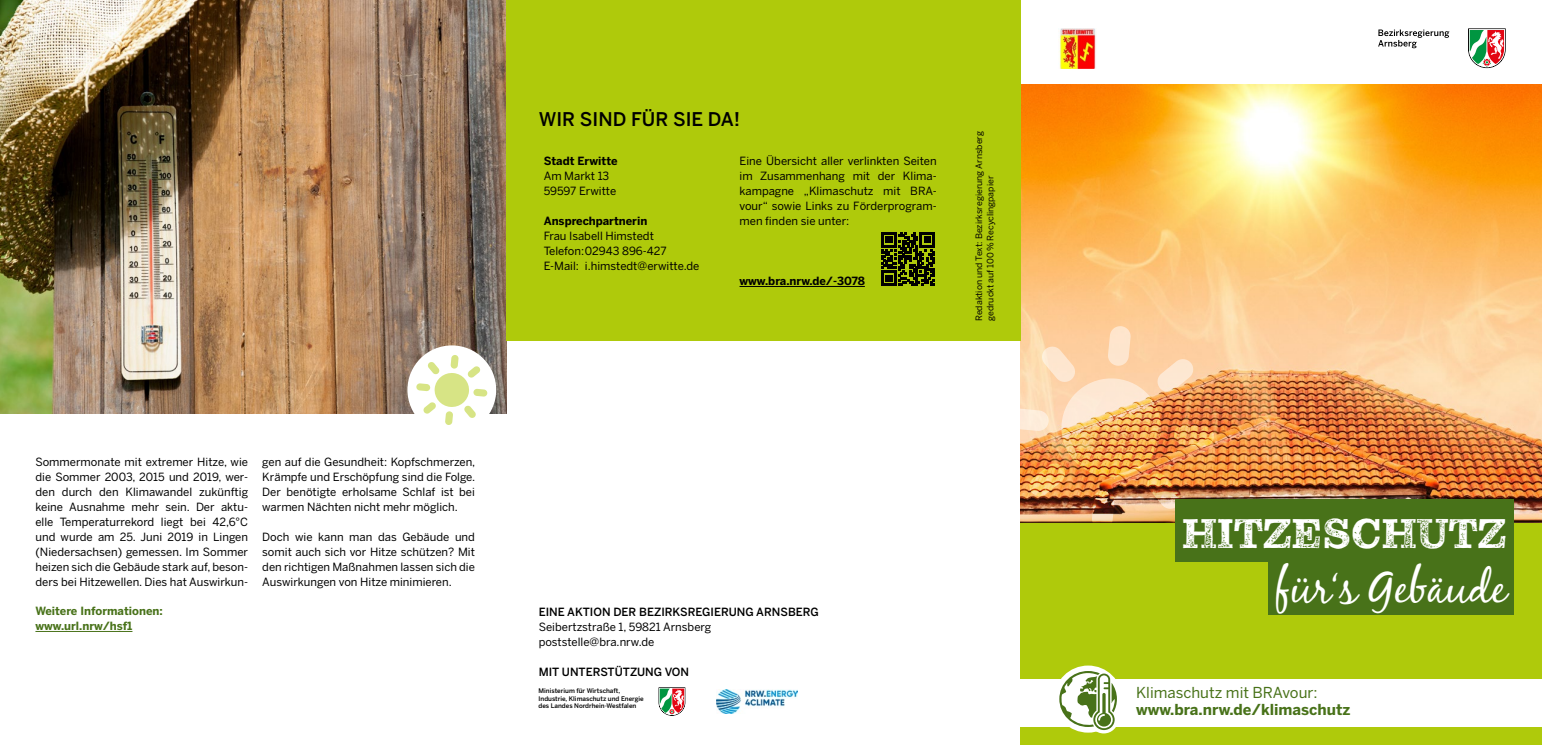
<style>
.page{position:relative;width:1542px;height:745px;background:#fff}
.page>*{position:absolute;margin:0;border:0;box-sizing:border-box;transform-origin:0 0}
.Ueberschrift{font:45px "Black Jack";color:#fff}
.Ueberschrift-2{font:42.5px "Pulpo Rust 75";color:#fff}
.Ueberschrift_2{font:500 18.75px "Benton Sans";color:#000}
.Fließtext{font:700 15px/17.5px "Benton Sans";color:#487219}
.Fließtext-2{font:11.25px/15px "Benton Sans";color:#000;text-align:justify}
.Fließtext_mit_Einzug{font:11.25px/15px "Benton Sans";color:#000;text-align:justify}
.Fließtext-3{font:500 11.25px/15px "Benton Sans";color:#000}
.Fließtext_mit_Einzug-2{font:700 11.25px "Benton Sans";color:#000}
.Hyperlink{font:700 11.25px "Benton Sans";color:#487219}
.t1{font:8.75px/11.2px "Benton Sans";color:#000}
.t2{font:500 6.38px/7.5px "Benton Sans";color:#000}
.s1{font-weight:400}
</style>
<div class="page">
<img style="left:1020px;top:84px;width:521px;height:439px">
<img style="left:0;top:0;width:506px;height:413px">
<div style="left:407px;top:345px;width:89px;height:89px;background:#fff;border-radius:50%"></div>
<svg style="left:416px;top:354px;width:71px;height:71px"></svg>
<img style="left:1008px;top:325px;width:206px;height:198px">
<div style="left:1020px;top:523px;width:521px;height:221px;background:#afca0b"></div>
<div style="left:1008px;top:678px;width:533px;height:48px;background:#fff"></div>
<div style="left:1054px;top:665px;width:68px;height:67px;background:#fff;border-radius:50%"></div>
<svg style="left:1089px;top:703px;width:29px;height:30px"></svg>
<svg style="left:1059px;top:670px;width:57px;height:59px"></svg>
<svg style="left:1468px;top:28px;width:37px;height:40px"></svg>
<svg style="left:1378px;top:29px;width:71px;height:19px"></svg>
<div style="left:506px;top:0;width:514px;height:340px;background:#afca0b"></div>
<div style="left:1175px;top:499px;width:338px;height:62px;background:#487219"></div>
<div style="left:1268px;top:555px;width:245px;height:59px;background:#487219"></div>
<hr style="left:739px;top:286px;width:126px;height:1px;background:#000">
<svg style="left:881px;top:232px;width:53px;height:53px"></svg>
<hr style="left:35px;top:630px;width:97px;height:1px;background:#487219">
<img style="left:716px;top:689px;width:81px;height:24px">
<svg style="left:658px;top:687px;width:27px;height:28px"></svg>
<img style="left:1058px;top:28px;width:38px;height:40px">
<p class="Fließtext-2" style="left:35px;top:453px;width:214px">Sommermonate mit extremer Hitze, wie die Sommer 2003, 2015 und 2019, wer&shy;den durch den Klimawandel zukünftig keine Ausnahme mehr sein. Der aktu&shy;elle Temperaturrekord liegt bei 42,6°C und wurde am 25. Juni 2019 in Lingen (Niedersachsen) gemessen. Im Sommer heizen sich die Gebäude stark auf, beson&shy;ders bei Hitzewellen. Dies hat Auswirkun-</p>
<p class="Fließtext-2" style="left:262px;top:453px;width:214px">gen auf die Gesundheit: Kopfschmerzen, Krämpfe und Erschöpfung sind die Folge.<br>Der benötigte erholsame Schlaf ist bei warmen Nächten nicht mehr möglich.</p>
<p class="Fließtext-2" style="left:262px;top:528px;width:214px">Doch wie kann man das Gebäude und somit auch sich vor Hitze schützen? Mit den richtigen Maßnahmen lassen sich die Auswirkungen von Hitze minimieren.</p>
<p class="Hyperlink" style="left:35px;top:604px;width:129px">Weitere Informationen:</p>
<p class="Hyperlink" style="left:35px;top:619px;width:98px">www.url.nrw/hsf1</p>
<h2 class="Ueberschrift_2" style="left:539px;top:108px;width:203px">WIR SIND FÜR SIE DA!</h2>
<p class="Fließtext_mit_Einzug-2" style="left:543px;top:154px;width:75px">Stadt Erwitte</p>
<p class="Fließtext-2" style="left:543px;top:168px;width:74px">Am Markt 13<br>59597 Erwitte</p>
<p class="Fließtext_mit_Einzug-2" style="left:543px;top:214px;width:105px">Ansprechpartnerin</p>
<p class="Fließtext-2" style="left:543px;top:228px;width:157px;text-align:left">Frau Isabell Himstedt<br>Telefon:02943 896-427<br>E-Mail: i.himstedt@erwitte.de</p>
<p class="Fließtext_mit_Einzug" style="left:739px;top:153px;width:199px">Eine Übersicht aller verlinkten Seiten im Zusammenhang mit der Klima&shy;kampagne „Klimaschutz mit BRA&shy;vour“ sowie Links zu Förderprogram&shy;men finden sie unter:</p>
<p class="Fließtext_mit_Einzug-2" style="left:739px;top:274px;width:127px">www.bra.nrw.de/-3078</p>
<p class="t1" style="left:973px;top:321px;width:191px;rotate:-90deg">Redaktion und Text: Bezirksregierung Arnsberg gedruckt auf 100% Recyclingpapier</p>
<p class="Fließtext-3" style="left:539px;top:603px;width:282px">EINE AKTION DER BEZIRKSREGIERUNG ARNSBERG<br><span class="s1">Seibertzstraße 1, 59821 Arnsberg</span></p>
<p class="Fließtext-2" style="left:539px;top:633px;width:117px">poststelle@bra.nrw.de</p>
<p class="Fließtext-3" style="left:539px;top:663px;width:152px">MIT UNTERSTÜTZUNG VON</p>
<p class="t2" style="left:538px;top:686px;width:107px">Ministerium für Wirtschaft,<br>Industrie, Klimaschutz und Energie des Landes Nordrhein-Westfalen</p>
<h1 class="Ueberschrift-2" style="left:1182px;top:507px;width:326px">HITZESCHUTZ</h1>
<h1 class="Ueberschrift" style="left:1275px;top:559px;width:232px">für‘s Gebäude</h1>
<p class="Fließtext" style="left:1136px;top:682px;width:216px"><span class="s1">Klimaschutz mit BRAvour: </span>www.bra.nrw.de/klimaschutz</p>
</div>
